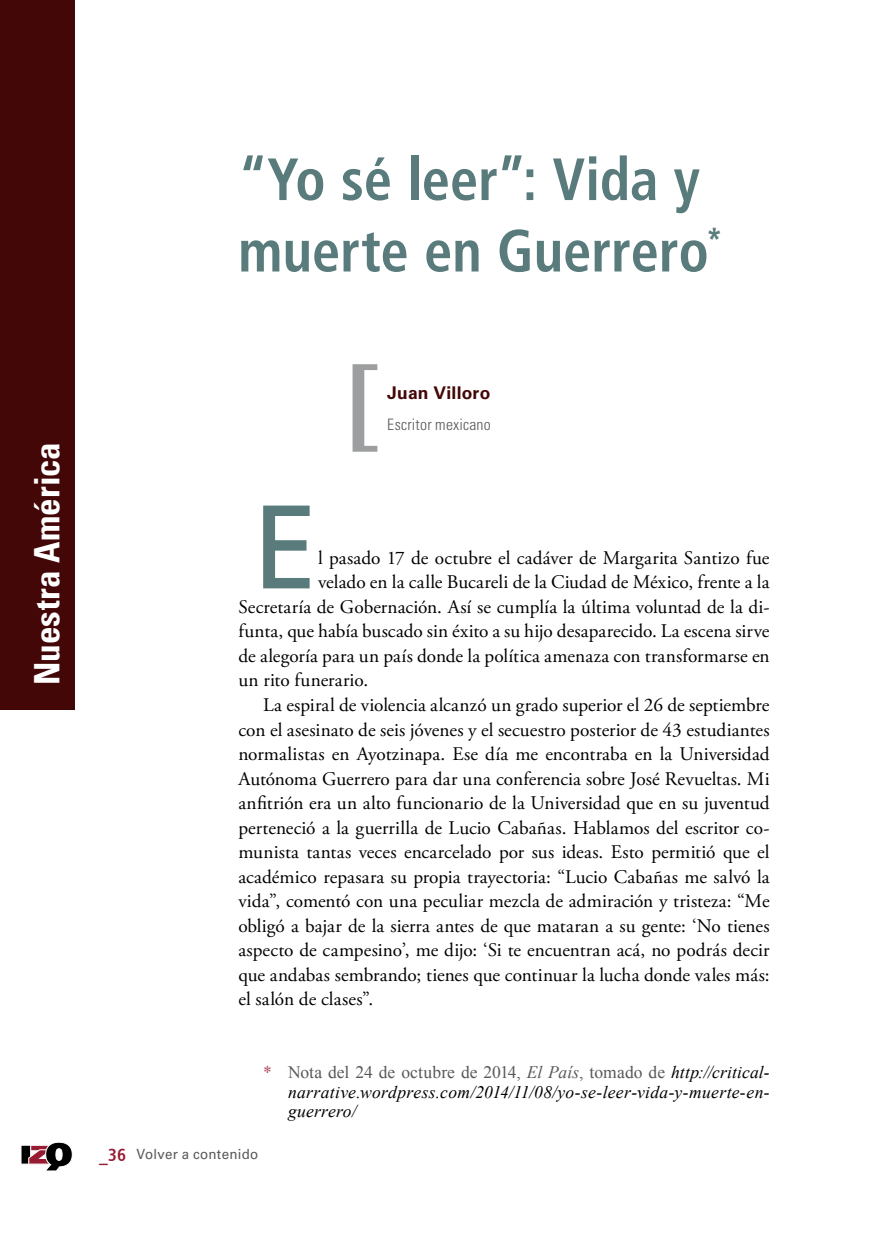
<style>
.page{position:relative;width:869px;height:1241px;background:#fff}
.page>*{position:absolute;margin:0;border:0;box-sizing:border-box;transform-origin:0 0}
.t1{font:118.65px "Frutiger LT Std";color:#597b7c}
.t2{font:700 condensed 59.5px/71.4px "Frutiger LT Std";color:#597b7c;scale:.95 1}
.t3{font:700 condensed 35px "Univers LT Std";letter-spacing:.005em;color:#fff}
.t4{font:19.25px "Adobe Garamond Pro";letter-spacing:.005em;color:#000}
.t5{font:italic 17.5px/19.2px "Times New Roman";letter-spacing:.015em;color:#000;text-align:justify}
.t6{font:700 17.5px "Univers LT Std";letter-spacing:.01em;color:#440707}
.t7{font:300 condensed 15.75px "Univers LT Std";letter-spacing:.01em;color:#58585a}
.t8{font:14px "Univers LT Std";letter-spacing:.02em;color:#58585a;scale:.95 1}
.s1{font-style:normal;color:#ac485b}
.s2{font-style:normal;color:#58585a}
.s3{color:#58585a}
.s4{font-family:"Humanist 777 BT Bold Condensed B";font-size:17.5px;color:#971b32}
</style>
<div class="page">
<div style="left:0;top:0;width:74px;height:709px;background:#440707"></div>
<svg style="left:352px;top:364px;width:25px;height:87px"></svg>
<svg style="left:21px;top:1142px;width:52px;height:29px"></svg>
<h2 class="t2" style="left:238px;top:144px;width:511px">“Yo sé leer”: Vida y muerte en Guerrero<sup>*</sup></h2>
<h3 class="t3" style="left:26px;top:685px;width:244px;rotate:-90deg">Nuestra América</h3>
<p class="t6" style="left:387px;top:382px;width:104px">Juan Villoro</p>
<p class="t7" style="left:387px;top:414px;width:105px">Escritor mexicano</p>
<h1 class="t1" style="left:252px;top:477px;width:67px">E</h1>
<p class="t4" style="left:318px;top:546px;width:453px">l pasado 17 de octubre el cadáver de Margarita Santizo fue</p>
<p class="t4" style="left:318px;top:570px;width:453px">velado en la calle Bucareli de la Ciudad de México, frente a la</p>
<p class="t4" style="left:238px;top:595px;width:532px">Secretaría de Gobernación. Así se cumplía la última voluntad de la di-</p>
<p class="t4" style="left:238px;top:619px;width:532px">funta, que había buscado sin éxito a su hijo desaparecido. La escena sirve</p>
<p class="t4" style="left:238px;top:644px;width:532px">de alegoría para un país donde la política amenaza con transformarse en</p>
<p class="t4" style="left:238px;top:668px;width:131px">un rito funerario.</p>
<p class="t4" style="left:263px;top:693px;width:507px">La espiral de violencia alcanzó un grado superior el 26 de septiembre</p>
<p class="t4" style="left:238px;top:717px;width:532px">con el asesinato de seis jóvenes y el secuestro posterior de 43 estudiantes</p>
<p class="t4" style="left:238px;top:742px;width:532px">normalistas en Ayotzinapa. Ese día me encontraba en la Universidad</p>
<p class="t4" style="left:238px;top:766px;width:532px">Autónoma Guerrero para dar una conferencia sobre José Revueltas. Mi</p>
<p class="t4" style="left:238px;top:791px;width:532px">anfitrión era un alto funcionario de la Universidad que en su juventud</p>
<p class="t4" style="left:238px;top:815px;width:532px">perteneció a la guerrilla de Lucio Cabañas. Hablamos del escritor co-</p>
<p class="t4" style="left:238px;top:840px;width:532px">munista tantas veces encarcelado por sus ideas. Esto permitió que el</p>
<p class="t4" style="left:238px;top:864px;width:532px">académico repasara su propia trayectoria: “Lucio Cabañas me salvó la</p>
<p class="t4" style="left:238px;top:889px;width:532px">vida”, comentó con una peculiar mezcla de admiración y tristeza: “Me</p>
<p class="t4" style="left:238px;top:913px;width:532px">obligó a bajar de la sierra antes de que mataran a su gente: ‘No tienes</p>
<p class="t4" style="left:238px;top:938px;width:532px">aspecto de campesino’, me dijo: ‘Si te encuentran acá, no podrás decir</p>
<p class="t4" style="left:238px;top:962px;width:532px">que andabas sembrando; tienes que continuar la lucha donde vales más:</p>
<p class="t4" style="left:238px;top:987px;width:136px">el salón de clases”.</p>
<p class="t5" style="left:288px;top:1062px;width:483px;text-indent:-25px"><span class="s1">*</span> <span class="s2">Nota del 24 de octubre de 2014,</span> <span class="s3">El País</span><span class="s2">, tomado de</span> http://critical&shy;narrative.wordpress.com/2014/11/08/yo-se-leer-vida-y-muerte-en&shy;guerrero/</p>
<p class="t8" style="left:99px;top:1145px;width:169px"><span class="s4">_36</span> Volver a contenido</p>
</div>
